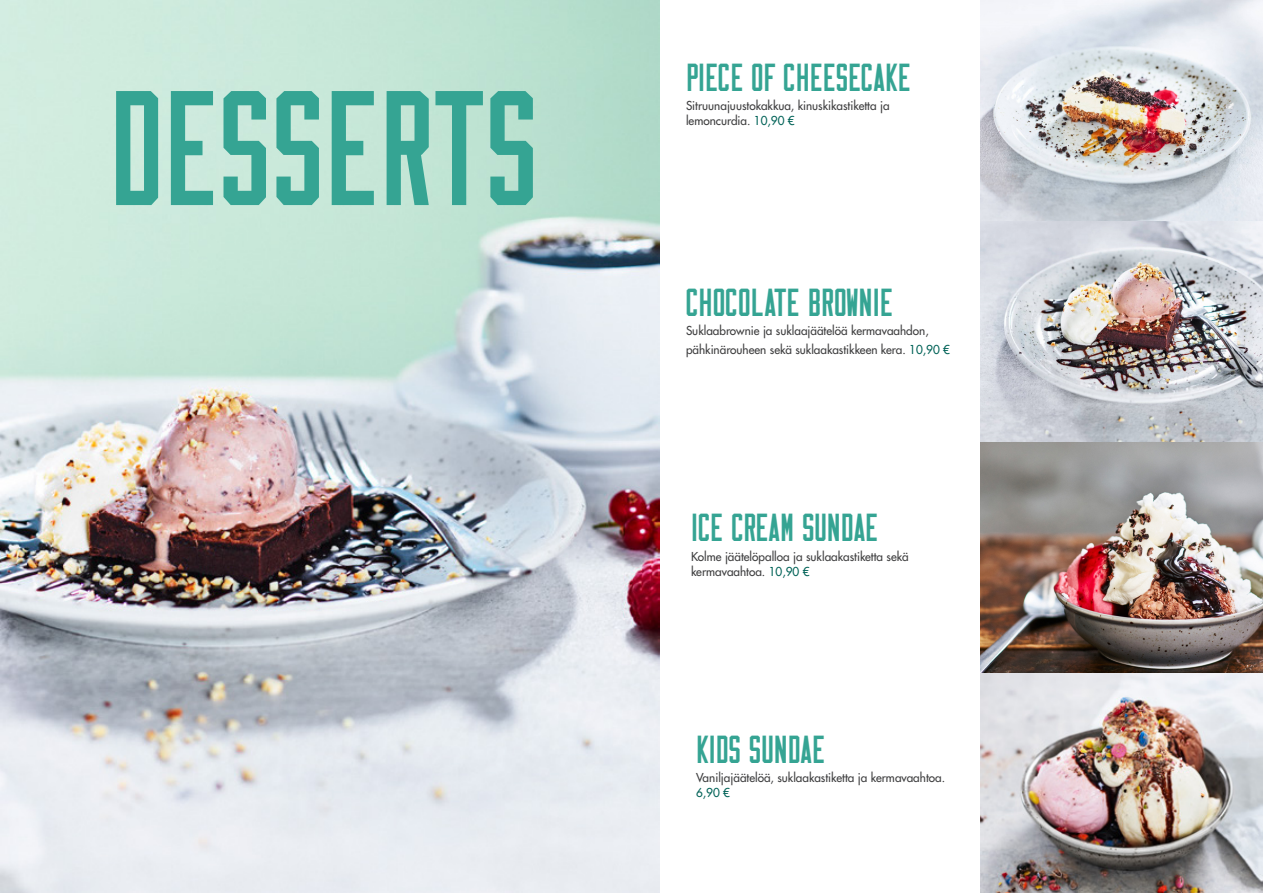
<style>
.page{position:relative;width:1263px;height:893px;background:#fff}
.page>*{position:absolute;margin:0;border:0;box-sizing:border-box;transform-origin:0 0}
.Rubrik_vehicle_24_25{font:150px "Vehicle JNL";color:#35a493}
.Rubrik_vehicle_24_25-2{font:36px "Vehicle JNL";color:#35a493}
.Rubrik_vehicle_24_25-3{font:500 12px/15px "Futura LT Pro";color:#3e3e3f}
.s1{color:#006257}
</style>
<div class="page">
<img style="left:0;top:0;width:659px;height:893px">
<img style="left:980px;top:1px;width:283px;height:892px">
<p class="Rubrik_vehicle_24_25" style="left:109px;top:55px;width:431px">DESSERTS</p>
<p class="Rubrik_vehicle_24_25-2" style="left:686px;top:55px;width:226px">PIECE OF CHEESECAKE</p>
<p class="Rubrik_vehicle_24_25-3" style="left:686px;top:98px;width:205px">Sitruunajuustokakkua, kinuskikastiketta ja lemoncurdia. <span class="s1">10,90 €</span></p>
<p class="Rubrik_vehicle_24_25-2" style="left:686px;top:280px;width:208px">CHOCOLATE BROWNIE</p>
<p class="Rubrik_vehicle_24_25-3" style="left:686px;top:323px;width:244px">Suklaabrownie ja suklaajäätelöä kermavaahdon,</p>
<p class="Rubrik_vehicle_24_25-3" style="left:686px;top:342px;width:265px">pähkinärouheen sekä suklaakastikkeen kera. <span class="s1">10,90 €</span></p>
<p class="Rubrik_vehicle_24_25-2" style="left:691px;top:505px;width:189px">ICE CREAM SUNDAE</p>
<p class="Rubrik_vehicle_24_25-3" style="left:691px;top:548px;width:219px">Kolme jäätelöpalloa ja suklaakastiketta sekä kermavaahtoa. <span class="s1">10,90 €</span></p>
<p class="Rubrik_vehicle_24_25-2" style="left:696px;top:727px;width:130px">KIDS SUNDAE</p>
<p class="Rubrik_vehicle_24_25-3" style="left:696px;top:770px;width:251px">Vaniljajäätelöä, suklaakastiketta ja kermavaahtoa.<br><span class="s1">6,90 €</span></p>
</div>
